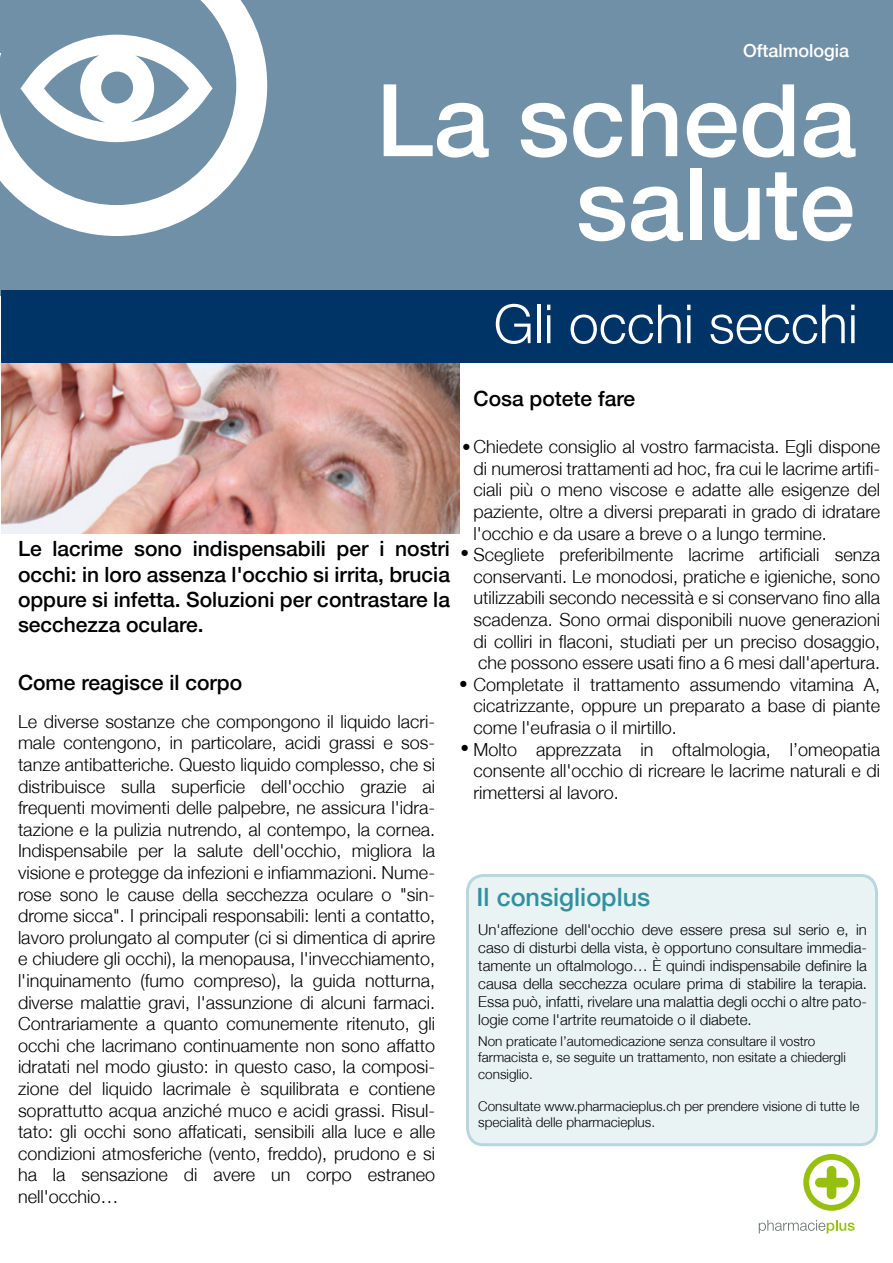
<style>
.page{position:relative;width:893px;height:1263px;background:#fff}
.page>*{position:absolute;margin:0;border:0;box-sizing:border-box;transform-origin:0 0}
.t1{font:500 100.5px/83.7px "Helvetica Neue";color:#fff;text-align:right}
.t2{font:300 54px "Helvetica Neue";color:#fff}
.t3{font:500 25.2px "Helvetica Neue";color:#30919e}
.t4{font:500 21px/25.2px "Helvetica Neue";color:#000;text-align:justify}
.t5{font:300 18px/21.6px "Helvetica Neue";color:#000;text-align:justify}
.t6{font:500 18px "Helvetica Neue";color:#fff}
.t7{font:300 17.25px "Helvetica Neue";color:#000}
.t8{font:300 15px/18px "Helvetica Neue";color:#000;text-align:justify}
.t9{font:300 13.5px/16.2px "Helvetica Neue";color:#000}
.s1{font-size:17.25px}
</style>
<div class="page">
<img style="left:2px;top:363px;width:457px;height:171px">
<div style="left:0;top:0;width:893px;height:295px;background:#6f90a7"></div>
<svg style="left:803px;top:1154px;width:57px;height:57px"></svg>
<svg style="left:759px;top:1220px;width:95px;height:13px"></svg>
<div style="left:2px;top:291px;width:891px;height:72px;background:#036"></div>
<div style="left:467px;top:875px;width:409px;height:270px;background:#eaf3f4;border-radius:16px"></div>
<div style="left:466px;top:874px;width:412px;height:272px;border:3px solid #b8d7dd;border-radius:16px"></div>
<svg style="left:0;top:0;width:268px;height:236px"></svg>
<svg style="left:20px;top:35px;width:193px;height:107px"></svg>
<div style="left:0;top:0;width:45px;height:52px;background:#6f90a7"></div>
<p class="t6" style="left:743px;top:40px;width:108px">Oftalmologia</p>
<h1 class="t1" style="left:376px;top:78px;width:482px">La scheda salute</h1>
<h2 class="t2" style="left:494px;top:291px;width:366px">Gli occhi secchi</h2>
<p class="t4" style="left:18px;top:536px;width:434px">Le lacrime sono indispensabili per i nostri occhi: in loro assenza l'occhio si irrita, brucia oppure si infetta. Soluzioni per contrastare la secchezza oculare.</p>
<p class="t4" style="left:18px;top:670px;width:226px">Come reagisce il corpo</p>
<p class="t5" style="left:18px;top:710px;width:419px">Le diverse sostanze che compongono il liquido lacri&shy;male contengono, in particolare, acidi grassi e sos&shy;tanze antibatteriche. Questo liquido complesso, che si distribuisce sulla superficie dell'occhio grazie ai frequenti movimenti delle palpebre, ne assicura l'idra&shy;tazione e la pulizia nutrendo, al contempo, la cornea.<br>Indispensabile per la salute dell'occhio, migliora la visione e protegge da infezioni e infiammazioni. Nume&shy;rose sono le cause della secchezza oculare o "sin&shy;drome sicca". I principali responsabili: lenti a contatto, lavoro prolungato al computer (ci si dimentica di aprire e chiudere gli occhi), la menopausa, l'invecchiamento, l'inquinamento (fumo compreso), la guida notturna, diverse malattie gravi, l'assunzione di alcuni farmaci.<br>Contrariamente a quanto comunemente ritenuto, gli occhi che lacrimano continuamente non sono affatto idratati nel modo giusto: in questo caso, la composi&shy;zione del liquido lacrimale è squilibrata e contiene soprattutto acqua anziché muco e acidi grassi. Risul&shy;tato: gli occhi sono affaticati, sensibili alla luce e alle condizioni atmosferiche (vento, freddo), prudono e si ha la sensazione di avere un corpo estraneo nell'occhio…</p>
<p class="t4" style="left:474px;top:386px;width:163px">Cosa potete fare</p>
<p class="t5" style="left:474px;top:436px;width:408px;text-align:left;text-indent:-12px"><span class="s1">•</span> Chiedete consiglio al vostro farmacista. Egli dispone di numerosi trattamenti ad hoc, fra cui le lacrime artifi&shy;ciali più o meno viscose e adatte alle esigenze del paziente, oltre a diversi preparati in grado di idratare l'occhio e da usare a breve o a lungo termine.<br>Scegliete preferibilmente lacrime artificiali senza conservanti. Le monodosi, pratiche e igieniche, sono utilizzabili secondo necessità e si conservano fino alla scadenza. Sono ormai disponibili nuove generazioni di colliri in flaconi, studiati per un preciso dosaggio, che possono essere usati fino a 6 mesi dall'apertura.</p>
<p class="t5" style="left:474px;top:673px;width:408px;text-indent:-15px"><span class="s1">•</span> Completate il trattamento assumendo vitamina A, cicatrizzante, oppure un preparato a base di piante come l'eufrasia o il mirtillo.</p>
<p class="t5" style="left:474px;top:738px;width:408px;text-indent:-13px"><span class="s1">•</span> Molto apprezzata in oftalmologia, l’omeopatia consente all'occhio di ricreare le lacrime naturali e di rimettersi al lavoro.</p>
<p class="t7" style="left:460px;top:542px;width:10px">•</p>
<h3 class="t3" style="left:477px;top:882px;width:175px">Il consiglioplus</h3>
<p class="t8" style="left:478px;top:920px;width:390px">Un'affezione dell'occhio deve essere presa sul serio e, in caso di disturbi della vista, è opportuno consultare immedia&shy;tamente un oftalmologo… È quindi indispensabile definire la causa della secchezza oculare prima di stabilire la terapia.<br>Essa può, infatti, rivelare una malattia degli occhi o altre pato&shy;logie come l'artrite reumatoide o il diabete.</p>
<p class="t9" style="left:478px;top:1033px;width:369px">Non praticate l’automedicazione senza consultare il vostro farmacista e, se seguite un trattamento, non esitate a chiedergli consiglio.</p>
<p class="t9" style="left:478px;top:1098px;width:383px">Consultate www.pharmacieplus.ch per prendere visione di tutte le specialità delle pharmacieplus.</p>
</div>
